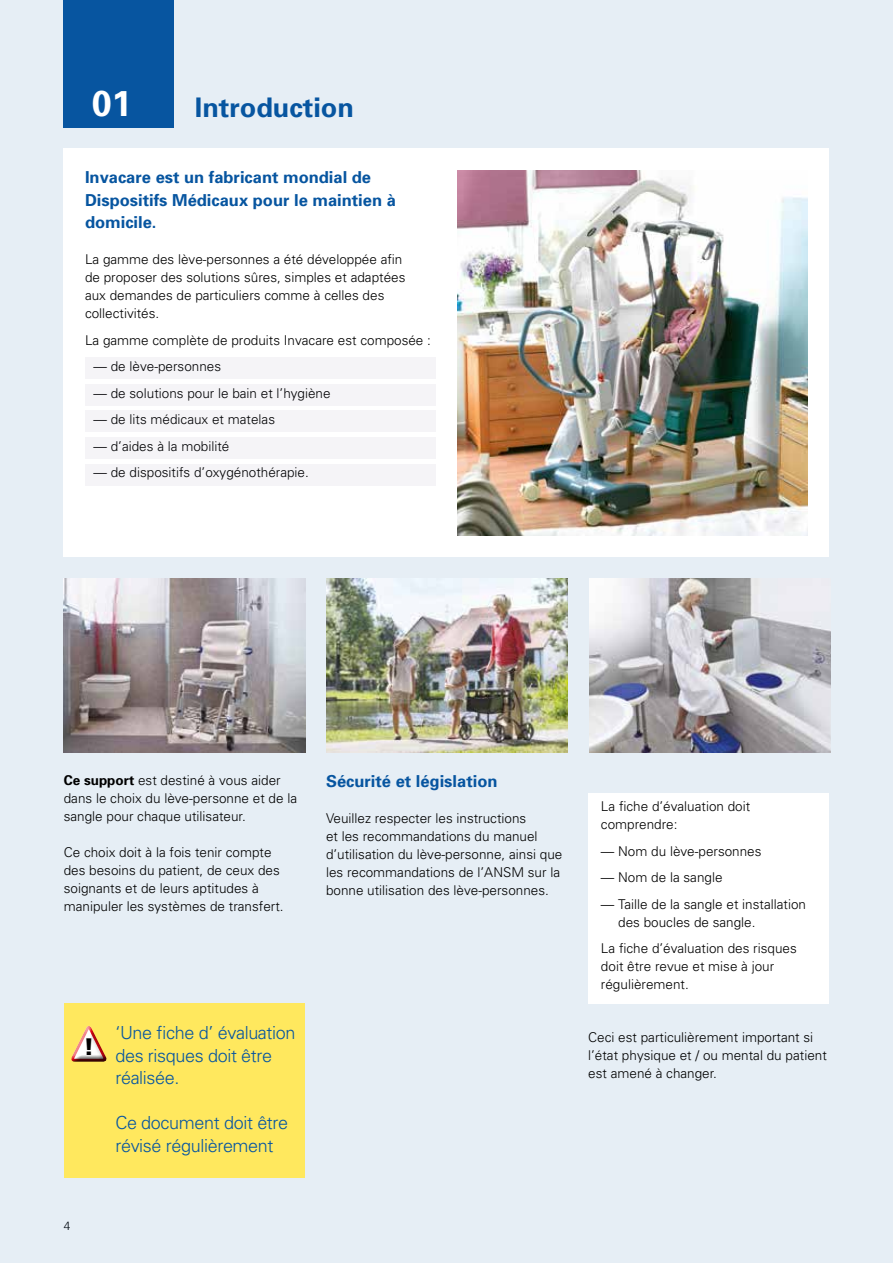
<style>
.page{position:relative;width:893px;height:1263px;background:#e6eef5}
.page>*{position:absolute;margin:0;border:0;box-sizing:border-box;transform-origin:0 0}
.t1{font:700 36px "Univers";color:#fff}
.t2{font:700 27px "Univers";color:#0755a0}
.t3{font:900 23.1px "Univers";color:#000}
.t4{font:300 18px/22.5px "Univers";letter-spacing:-.02em;color:#0755a0}
.t5{font:700 16.5px/22.5px "Univers";color:#0755a0}
.t6{font:300 13.5px/18px "Univers";color:#000}
.t7{font:300 12px "Univers";color:#000}
.s1{font-weight:700}
</style>
<div class="page">
<div style="left:63px;top:0;width:111px;height:128px;background:#0755a0"></div>
<div style="left:64px;top:1003px;width:241px;height:175px;background:#ffe85e"></div>
<div style="left:70px;top:1024px;width:39px;height:39px;background:#000;opacity:.75"></div>
<div style="left:64px;top:149px;width:765px;height:408px;background:#fff"></div>
<img style="left:457px;top:170px;width:351px;height:366px">
<div style="left:85px;top:357px;width:351px;height:22px;background:#f5f4f7"></div>
<div style="left:85px;top:385px;width:351px;height:21px;background:#f5f4f7"></div>
<div style="left:85px;top:410px;width:351px;height:22px;background:#f5f4f7"></div>
<div style="left:85px;top:437px;width:351px;height:21px;background:#f5f4f7"></div>
<div style="left:85px;top:464px;width:351px;height:21px;background:#f5f4f7"></div>
<img style="left:326px;top:579px;width:242px;height:174px">
<img style="left:64px;top:578px;width:242px;height:175px">
<img style="left:589px;top:578px;width:241px;height:175px">
<div style="left:588px;top:792px;width:241px;height:211px;background:#fff"></div>
<h1 class="t1" style="left:92px;top:82px;width:42px">01</h1>
<h2 class="t2" style="left:195px;top:91px;width:161px">Introduction</h2>
<p class="t5" style="left:85px;top:166px;width:312px">Invacare est un fabricant mondial de<br>Dispositifs Médicaux pour le maintien à domicile.</p>
<p class="t6" style="left:85px;top:250px;width:322px">La gamme des lève-personnes a été développée afin de proposer des solutions sûres, simples et adaptées aux demandes de particuliers comme à celles des collectivités.</p>
<p class="t6" style="left:85px;top:331px;width:347px">La gamme complète de produits Invacare est composée :</p>
<p class="t6" style="left:94px;top:357px;width:129px">— de lève-personnes</p>
<p class="t6" style="left:94px;top:384px;width:239px">— de solutions pour le bain et l’hygiène</p>
<p class="t6" style="left:94px;top:410px;width:183px">— de lits médicaux et matelas</p>
<p class="t6" style="left:94px;top:437px;width:137px">— d’aides à la mobilité</p>
<p class="t6" style="left:94px;top:463px;width:217px">— de dispositifs d’oxygénothérapie.</p>
<p class="t6" style="left:64px;top:771px;width:235px"><span class="s1">Ce support</span> est destiné à vous aider dans le choix du lève-personne et de la sangle pour chaque utilisateur.</p>
<p class="t6" style="left:64px;top:843px;width:221px">Ce choix doit à la fois tenir compte des besoins du patient, de ceux des soignants et de leurs aptitudes à manipuler les systèmes de transfert.</p>
<h3 class="t3" style="left:84px;top:1032px;width:12px">!</h3>
<h3 class="t4" style="left:115px;top:1021px;width:182px">‘Une fiche d’ évaluation des risques doit être réalisée.</h3>
<h3 class="t4" style="left:115px;top:1111px;width:174px">Ce document doit être révisé régulièrement</h3>
<p class="t7" style="left:64px;top:1218px;width:8px">4</p>
<p class="t5" style="left:326px;top:770px;width:173px">Sécurité et législation</p>
<p class="t6" style="left:326px;top:809px;width:238px">Veuillez respecter les instructions<br>et les recommandations du manuel d’utilisation du lève-personne, ainsi que les recommandations de l’ANSM sur la bonne utilisation des lève-personnes.</p>
<p class="t6" style="left:601px;top:797px;width:151px">La fiche d’évaluation doit comprendre:</p>
<p class="t6" style="left:601px;top:842px;width:162px">— Nom du lève-personnes</p>
<p class="t6" style="left:601px;top:868px;width:123px">— Nom de la sangle</p>
<p class="t6" style="left:618px;top:895px;width:189px;text-indent:-17px">— Taille de la sangle et installation des boucles de sangle.</p>
<p class="t6" style="left:601px;top:939px;width:197px">La fiche d’évaluation des risques doit être revue et mise à jour régulièrement.</p>
<p class="t6" style="left:588px;top:1028px;width:240px">Ceci est particulièrement important si l’état physique et / ou mental du patient est amené à changer.</p>
</div>
